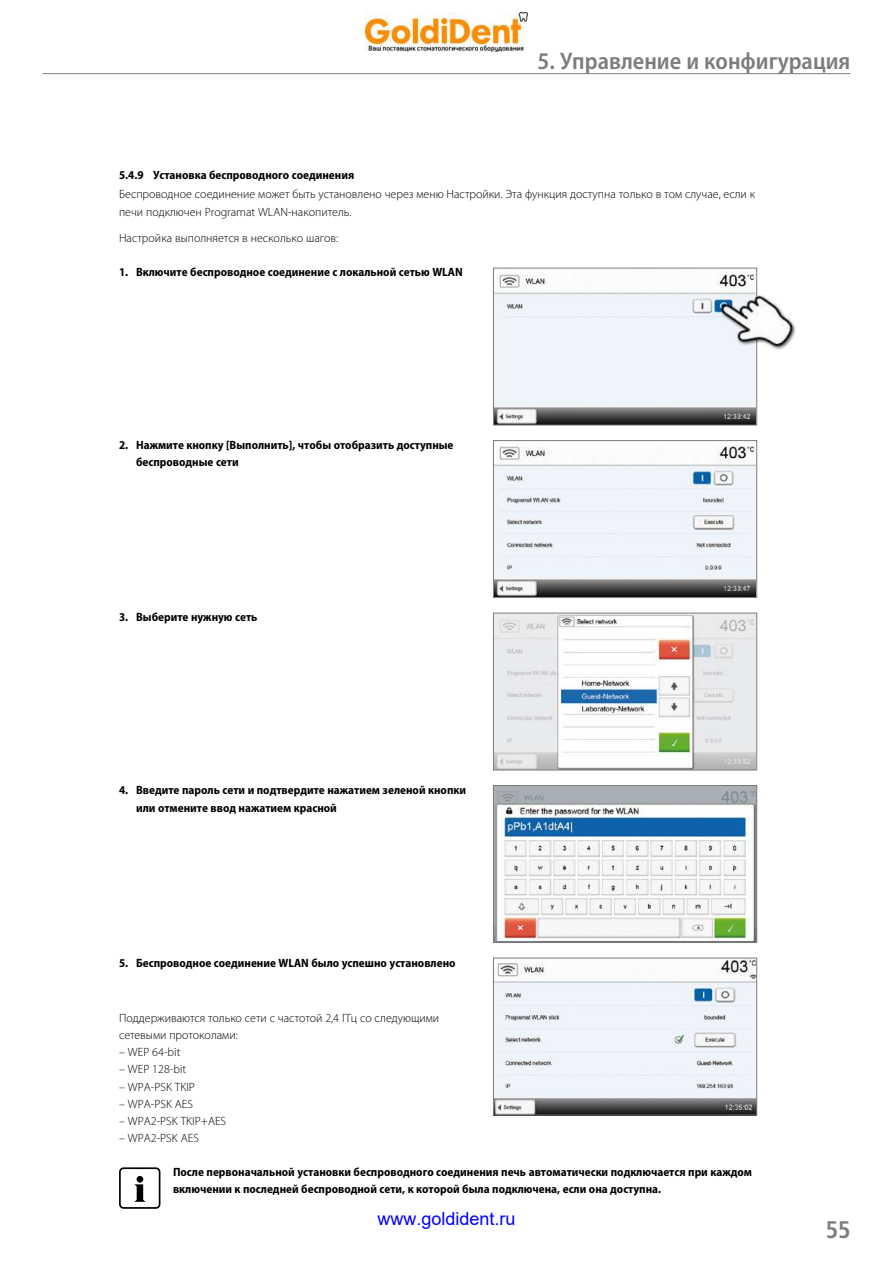
<style>
.page{position:relative;width:893px;height:1263px;background:#fff}
.page>*{position:absolute;margin:0;border:0;box-sizing:border-box;transform-origin:0 0}
.t1{font:600 semi-condensed 24px "Myriad Pro";color:#7b7c7e}
.t2{font:700 condensed 24px "Frutiger";color:#7b7c7e}
.t3{font:18px "Arial";color:#00f}
.t4{font:700 semi-condensed 12px/17.2px "Myriad Pro";color:#000}
.t5{font:300 12px/17.2px "Myriad Pro";color:#000}
</style>
<div class="page">
<img style="left:495px;top:274px;width:260px;height:149px">
<div style="left:493px;top:268px;width:264px;height:157px;border:1px solid #7b7c7e"></div>
<img style="left:713px;top:281px;width:83px;height:84px">
<img style="left:495px;top:446px;width:260px;height:150px">
<div style="left:493px;top:440px;width:264px;height:158px;border:1px solid #7b7c7e"></div>
<img style="left:495px;top:615px;width:260px;height:153px">
<div style="left:493px;top:613px;width:264px;height:157px;border:1px solid #7b7c7e"></div>
<img style="left:495px;top:787px;width:260px;height:154px">
<div style="left:493px;top:785px;width:264px;height:158px;border:1px solid #7b7c7e"></div>
<img style="left:495px;top:960px;width:260px;height:153px">
<div style="left:493px;top:958px;width:264px;height:157px;border:1px solid #7b7c7e"></div>
<div style="left:119px;top:1167px;width:41px;height:42px;border:2px solid #000;border-radius:4px"></div>
<svg style="left:135px;top:1176px;width:10px;height:26px"></svg>
<hr style="left:43px;top:73px;width:807px;height:1px;background:#7b7c7e">
<img style="left:365px;top:12px;width:162px;height:40px">
<h1 class="t1" style="left:538px;top:48px;width:314px">5. Управление и конфигурация</h1>
<p class="t4" style="left:119px;top:167px;width:237px">5.4.9 Установка беспроводного соединения</p>
<p class="t5" style="left:119px;top:186px;width:638px">Беспроводное соединение может быть установлено через меню Настройки. Эта функция доступна только в том случае, если к печи подключен Programat WLAN-накопитель.</p>
<p class="t5" style="left:119px;top:230px;width:221px">Настройка выполняется в несколько шагов:</p>
<p class="t4" style="left:119px;top:264px;width:345px">1. Включите беспроводное соединение с локальной сетью WLAN</p>
<p class="t4" style="left:136px;top:437px;width:319px;text-indent:-17px">2. Нажмите кнопку [Выполнить], чтобы отобразить доступные беспроводные сети</p>
<p class="t4" style="left:119px;top:609px;width:140px">3. Выберите нужную сеть</p>
<p class="t4" style="left:136px;top:782px;width:332px;text-indent:-17px">4. Введите пароль сети и подтвердите нажатием зеленой кнопки или отмените ввод нажатием красной</p>
<p class="t4" style="left:119px;top:954px;width:338px">5. Беспроводное соединение WLAN было успешно установлено</p>
<p class="t5" style="left:119px;top:1009px;width:322px">Поддерживаются только сети с частотой 2,4 ГГц со следующими сетевыми протоколами:</p>
<p class="t5" style="left:119px;top:1043px;width:63px">– WEP 64-bit</p>
<p class="t5" style="left:119px;top:1061px;width:69px">– WEP 128-bit</p>
<p class="t5" style="left:119px;top:1078px;width:77px">– WPA-PSK TKIP</p>
<p class="t5" style="left:119px;top:1095px;width:75px">– WPA-PSK AES</p>
<p class="t5" style="left:119px;top:1112px;width:109px">– WPA2-PSK TKIP+AES</p>
<p class="t5" style="left:119px;top:1130px;width:81px">– WPA2-PSK AES</p>
<p class="t4" style="left:173px;top:1163px;width:580px">После первоначальной установки беспроводного соединения печь автоматически подключается при каждом включении к последней беспроводной сети, к которой была подключена, если она доступна.</p>
<h2 class="t3" style="left:377px;top:1206px;width:140px">www.goldident.ru</h2>
<h1 class="t2" style="left:826px;top:1215px;width:26px">55</h1>
</div>
